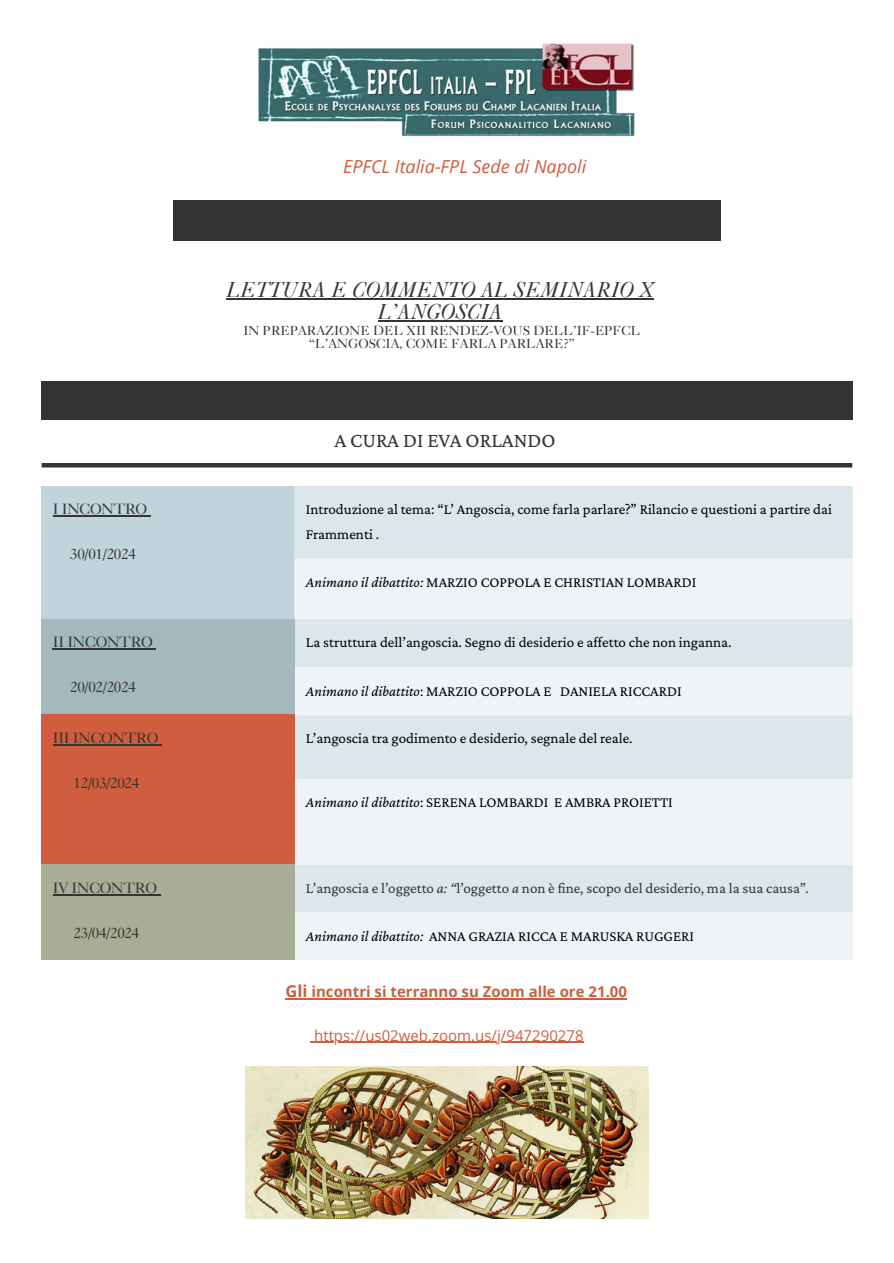
<style>
.page{position:relative;width:894px;height:1263px;background:#fff}
.page>*{position:absolute;margin:0;border:0;box-sizing:border-box;transform-origin:0 0}
.t1{font:italic 21.75px/21.9px "Caslon 540 LT Std";color:#333;text-align:center}
.t2{font:21px "Crimson Pro";color:#333}
.t3{font:italic 18px "Open Sans";color:#d05d3d}
.t4{font:15px/24.8px "Crimson Pro";color:#000}
.t5{font:15px "Caslon 540 LT Std";letter-spacing:-.02em;color:#333}
.t6{font:15px "Crimson Pro";color:#333}
.t7{font:700 15px "Open Sans";color:#d05d3d}
.t8{font:15px "Open Sans";color:#d05d3d}
.t9{font:13.2px "Caslon 540 LT Std";color:#333}
.s1{font-style:italic}
.s2{font-size:16.5px}
</style>
<div class="page">
<svg style="left:285px;top:998px;width:22px;height:1px"></svg>
<hr style="left:307px;top:998px;width:320px;height:1px;background:#d05d3d">
<hr style="left:314px;top:1042px;width:269px;height:1px;background:#d05d3d">
<img style="left:259px;top:43px;width:375px;height:93px">
<div style="left:173px;top:200px;width:547px;height:40px;background:#333"></div>
<hr style="left:227px;top:298px;width:426px;height:2px;background:#333">
<hr style="left:378px;top:320px;width:124px;height:2px;background:#333">
<div style="left:42px;top:381px;width:810px;height:39px;background:#333"></div>
<hr style="left:42px;top:463px;width:810px;height:4px;background:#333">
<div style="left:42px;top:486px;width:253px;height:133px;background:#c1d4db"></div>
<div style="left:294px;top:486px;width:558px;height:73px;background:#dbe7eb"></div>
<svg style="left:294px;top:559px;width:558px;height:401px;background:#e6eef1"></svg>
<div style="left:42px;top:619px;width:253px;height:96px;background:#a5b8bd"></div>
<div style="left:42px;top:715px;width:253px;height:150px;background:#d05d3d"></div>
<div style="left:42px;top:864px;width:253px;height:96px;background:#a9ad95"></div>
<hr style="left:53px;top:515px;width:97px;height:1px;background:#333">
<hr style="left:53px;top:648px;width:103px;height:1px;background:#333">
<hr style="left:53px;top:744px;width:108px;height:1px;background:#333">
<hr style="left:53px;top:894px;width:107px;height:1px;background:#333">
<img style="left:245px;top:1067px;width:403px;height:151px">
<p class="t5" style="left:53px;top:504px;width:96px">I INCONTRO</p>
<p class="t5" style="left:70px;top:549px;width:67px">30/01/2024</p>
<p class="t5" style="left:53px;top:637px;width:101px">II INCONTRO</p>
<p class="t5" style="left:70px;top:682px;width:67px">20/02/2024</p>
<p class="t5" style="left:53px;top:733px;width:107px">III INCONTRO</p>
<p class="t5" style="left:74px;top:778px;width:67px">12/03/2024</p>
<p class="t5" style="left:53px;top:882px;width:106px">IV INCONTRO</p>
<p class="t5" style="left:74px;top:927px;width:67px">23/04/2024</p>
<p class="t3" style="left:343px;top:154px;width:244px">EPFCL Italia-FPL Sede di Napoli</p>
<p class="t1" style="left:227px;top:282px;width:428px">LETTURA E COMMENTO AL SEMINARIO X<br>L’ANGOSCIA</p>
<p class="t9" style="left:243px;top:325px;width:398px">IN PREPARAZIONE DEL XII RENDEZ-VOUS DELL’IF-EPFCL</p>
<p class="t9" style="left:308px;top:339px;width:268px">“L’ANGOSCIA, COME FARLA PARLARE?”</p>
<p class="t2" style="left:334px;top:428px;width:223px">A CURA DI EVA ORLANDO</p>
<p class="t4" style="left:306px;top:497px;width:527px">Introduzione al tema: “L’ Angoscia, come farla parlare?” Rilancio e questioni a partire dai<br>Frammenti .</p>
<p class="t4" style="left:306px;top:570px;width:392px"><span class="s1">Animano il dibattito:</span> MARZIO COPPOLA E CHRISTIAN LOMBARDI</p>
<p class="t4" style="left:306px;top:630px;width:427px">La struttura dell’angoscia. Segno di desiderio e affetto che non inganna.</p>
<p class="t4" style="left:306px;top:678px;width:377px"><span class="s1">Animano il dibattito</span>: MARZIO COPPOLA E DANIELA RICCARDI</p>
<p class="t4" style="left:306px;top:726px;width:328px">L’angoscia tra godimento e desiderio, segnale del reale.</p>
<p class="t4" style="left:306px;top:790px;width:368px"><span class="s1">Animano il dibattito</span>: SERENA LOMBARDI E AMBRA PROIETTI</p>
<p class="t6" style="left:306px;top:879px;width:504px">L’angoscia e l’oggetto <span class="s1">a: “</span>l’oggetto <span class="s1">a</span> non è fine, scopo del desiderio, ma la sua causa”.</p>
<p class="t4" style="left:306px;top:923px;width:389px"><span class="s1">Animano il dibattito:</span> ANNA GRAZIA RICCA E MARUSKA RUGGERI</p>
<p class="t7" style="left:285px;top:981px;width:343px"><span class="s2">Gli</span> incontri si terranno su Zoom alle ore 21.00</p>
<p class="t8" style="left:314px;top:1025px;width:271px">https://us02web.zoom.us/j/947290278</p>
</div>
